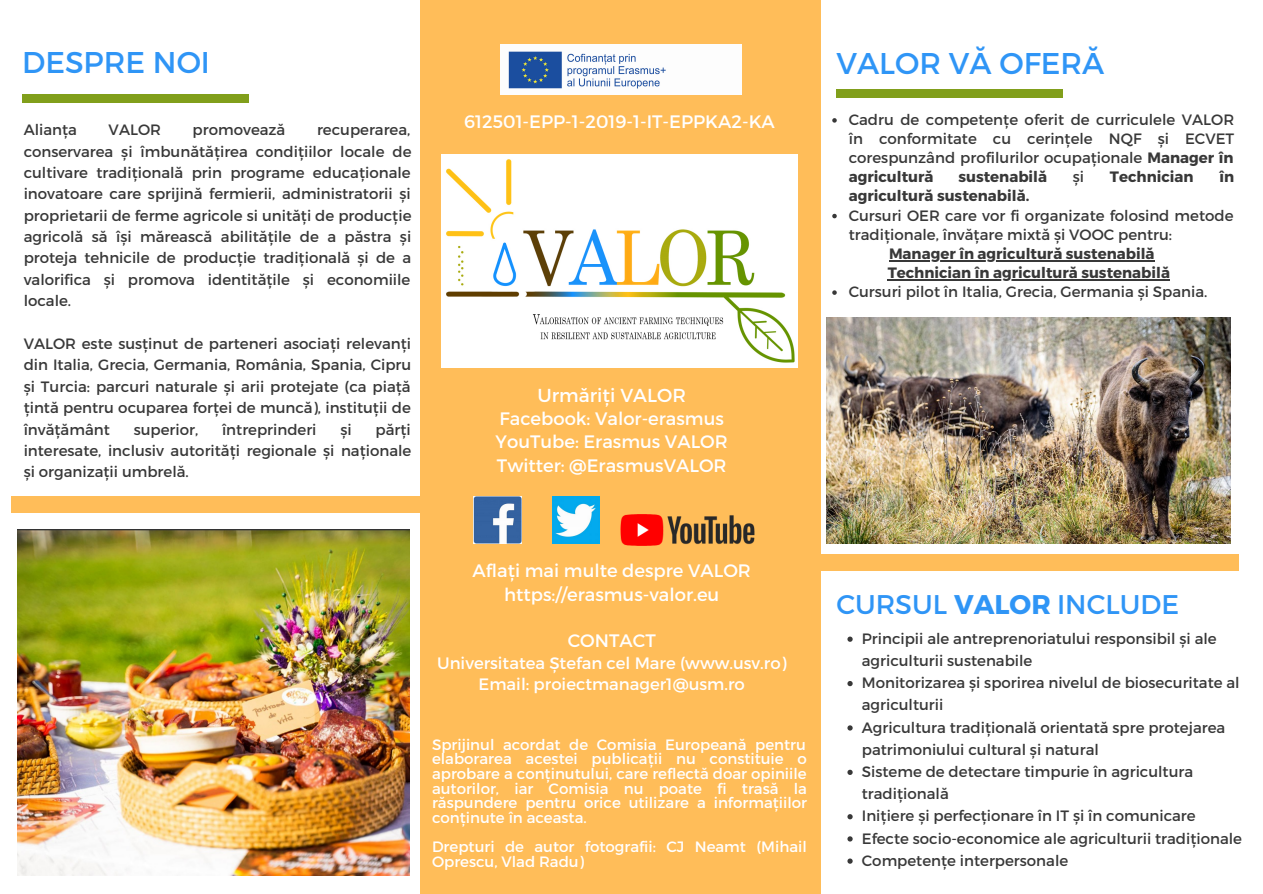
<style>
.page{position:relative;width:1263px;height:894px;background:#fff}
.page>*{position:absolute;margin:0;border:0;box-sizing:border-box;transform-origin:0 0}
.t1{font:30px "Montserrat";color:#2f95f6}
.t2{font:27px "Montserrat";color:#2f95f6}
.t3{font:18.75px "Montserrat";color:#fff}
.t4{font:18px "Montserrat";color:#fff}
.t5{font:16.5px "Montserrat";color:#fff}
.t6{font:15px/21.3px "Montserrat";color:#383838}
.t7{font:15px/14.5px "Montserrat";color:#fff;text-align:justify}
.t8{font:700 15px "Montserrat";color:#383838}
.s1{font-weight:700}
</style>
<div class="page">
<div style="left:420px;top:0;width:401px;height:893px;background:#ffbd59"></div>
<div style="left:821px;top:554px;width:417px;height:16px;background:#ffbd59"></div>
<div style="left:12px;top:496px;width:411px;height:16px;background:#ffbd59"></div>
<img style="left:442px;top:154px;width:355px;height:213px">
<img style="left:474px;top:496px;width:47px;height:47px">
<div style="left:22px;top:94px;width:226px;height:8px;background:#819f1b"></div>
<div style="left:836px;top:90px;width:226px;height:8px;background:#819f1b"></div>
<img style="left:552px;top:496px;width:48px;height:47px">
<img style="left:621px;top:514px;width:133px;height:31px">
<img style="left:501px;top:45px;width:240px;height:49px">
<img style="left:17px;top:529px;width:393px;height:346px">
<img style="left:826px;top:317px;width:404px;height:226px">
<svg style="left:847px;top:636px;width:6px;height:5px"></svg>
<svg style="left:847px;top:681px;width:6px;height:5px"></svg>
<svg style="left:847px;top:725px;width:6px;height:5px"></svg>
<svg style="left:847px;top:769px;width:6px;height:5px"></svg>
<svg style="left:847px;top:814px;width:6px;height:5px"></svg>
<svg style="left:847px;top:836px;width:6px;height:5px"></svg>
<svg style="left:847px;top:858px;width:6px;height:5px"></svg>
<svg style="left:832px;top:118px;width:5px;height:5px"></svg>
<svg style="left:832px;top:214px;width:5px;height:4px"></svg>
<svg style="left:832px;top:290px;width:5px;height:5px"></svg>
<hr style="left:889px;top:260px;width:265px;height:1px;background:#383838">
<hr style="left:888px;top:279px;width:282px;height:1px;background:#383838">
<p class="t1" style="left:22px;top:43px;width:189px">DESPRE NOI</p>
<p class="t6" style="left:24px;top:118px;width:55px">Alianța</p>
<p class="t6" style="left:109px;top:118px;width:54px">VALOR</p>
<p class="t6" style="left:193px;top:118px;width:94px">promovează</p>
<p class="t6" style="left:24px;top:118px;width:389px;text-align:justify;text-indent:293px">recuperarea, conservarea și îmbunătățirea condițiilor locale de cultivare tradițională prin programe educaționale inovatoare care sprijină fermierii, administratorii și proprietarii de ferme agricole si unități de producție agricolă să își mărească abilitățile de a păstra și proteja tehnicile de producție tradițională și de a valorifica și promova identitățile și economiile locale.</p>
<p class="t6" style="left:24px;top:332px;width:389px;text-align:justify">VALOR este susținut de parteneri asociați relevanți din Italia, Grecia, Germania, România, Spania, Cipru și Turcia: parcuri naturale și arii protejate (ca piață țintă pentru ocuparea forței de muncă), instituții de învățământ</p>
<p class="t6" style="left:24px;top:417px;width:389px;text-align:justify;text-indent:352px">părți interesate, inclusiv autorități regionale și naționale și organizații umbrelă.</p>
<p class="t6" style="left:134px;top:417px;width:66px">superior,</p>
<p class="t6" style="left:222px;top:417px;width:96px">întreprinderi</p>
<p class="t6" style="left:340px;top:417px;width:13px">și</p>
<p class="t4" style="left:464px;top:110px;width:312px">612501-EPP-1-2019-1-IT-EPPKA2-KA</p>
<p class="t3" style="left:538px;top:383px;width:150px">Urmăriți VALOR</p>
<p class="t4" style="left:500px;top:407px;width:226px">Facebook: Valor-erasmus</p>
<p class="t4" style="left:496px;top:430px;width:234px">YouTube: Erasmus VALOR</p>
<p class="t4" style="left:497px;top:453px;width:231px">Twitter: @ErasmusVALOR</p>
<p class="t1" style="left:836px;top:44px;width:270px">VALOR VĂ OFERĂ</p>
<p class="t6" style="left:849px;top:109px;width:387px;line-height:19px;text-align:justify">Cadru de competențe oferit de curriculele VALOR în conformitate cu cerințele NQF și ECVET corespunzând profilurilor ocupaționale <span class="s1">Manager în agricultură</span></p>
<p class="t8" style="left:958px;top:167px;width:90px">sustenabilă</p>
<p class="t6" style="left:1073px;top:165px;width:13px">și</p>
<p class="t8" style="left:1110px;top:167px;width:85px">Technician</p>
<p class="t8" style="left:1220px;top:167px;width:16px">în</p>
<p class="t8" style="left:849px;top:186px;width:182px">agricultură sustenabilă.</p>
<p class="t6" style="left:849px;top:205px;width:386px;line-height:19px">Cursuri OER care vor fi organizate folosind metode tradiționale, învățare mixtă și VOOC pentru:</p>
<p class="t8" style="left:889px;top:244px;width:267px">Manager în agricultură sustenabilă</p>
<p class="t8" style="left:888px;top:263px;width:284px">Technician în agricultură sustenabilă</p>
<p class="t6" style="left:849px;top:280px;width:360px">Cursuri pilot în Italia, Grecia, Germania și Spania.</p>
<p class="t4" style="left:473px;top:559px;width:280px">Aflați mai multe despre VALOR</p>
<p class="t4" style="left:504px;top:582px;width:217px">https://erasmus-valor.eu</p>
<p class="t4" style="left:568px;top:629px;width:90px">CONTACT</p>
<p class="t5" style="left:437px;top:652px;width:351px">Universitatea Ștefan cel Mare (www.usv.ro)</p>
<p class="t5" style="left:479px;top:673px;width:268px">Email: proiectmanager1@usm.ro</p>
<p class="t7" style="left:432px;top:736px;width:377px">Sprijinul acordat de Comisia Europeană pentru elaborarea acestei publicații nu constituie o aprobare a conținutului, care reflectă doar opiniile autorilor, iar Comisia nu poate fi trasă la răspundere pentru orice utilizare a informațiilor conținute în aceasta.</p>
<p class="t7" style="left:432px;top:838px;width:376px">Drepturi de autor fotografii: CJ Neamt (Mihail<br>Oprescu, Vlad Radu)</p>
<p class="t2" style="left:836px;top:587px;width:344px">CURSUL <span class="s1">VALOR</span> INCLUDE</p>
<p class="t6" style="left:862px;top:626px;width:356px;line-height:22.2px">Principii ale antreprenoriatului responsibil și ale agriculturii sustenabile</p>
<p class="t6" style="left:862px;top:670px;width:379px;line-height:22.2px">Monitorizarea și sporirea nivelul de biosecuritate al agriculturii</p>
<p class="t6" style="left:862px;top:715px;width:365px;line-height:22.2px">Agricultura tradițională orientată spre protejarea patrimoniului cultural și natural</p>
<p class="t6" style="left:862px;top:759px;width:333px;line-height:22.2px">Sisteme de detectare timpurie în agricultura tradițională</p>
<p class="t6" style="left:862px;top:804px;width:335px">Inițiere și perfecționare în IT și în comunicare</p>
<p class="t6" style="left:862px;top:826px;width:382px">Efecte socio-economice ale agriculturii tradiționale</p>
<p class="t6" style="left:862px;top:848px;width:208px">Competențe interpersonale</p>
</div>
